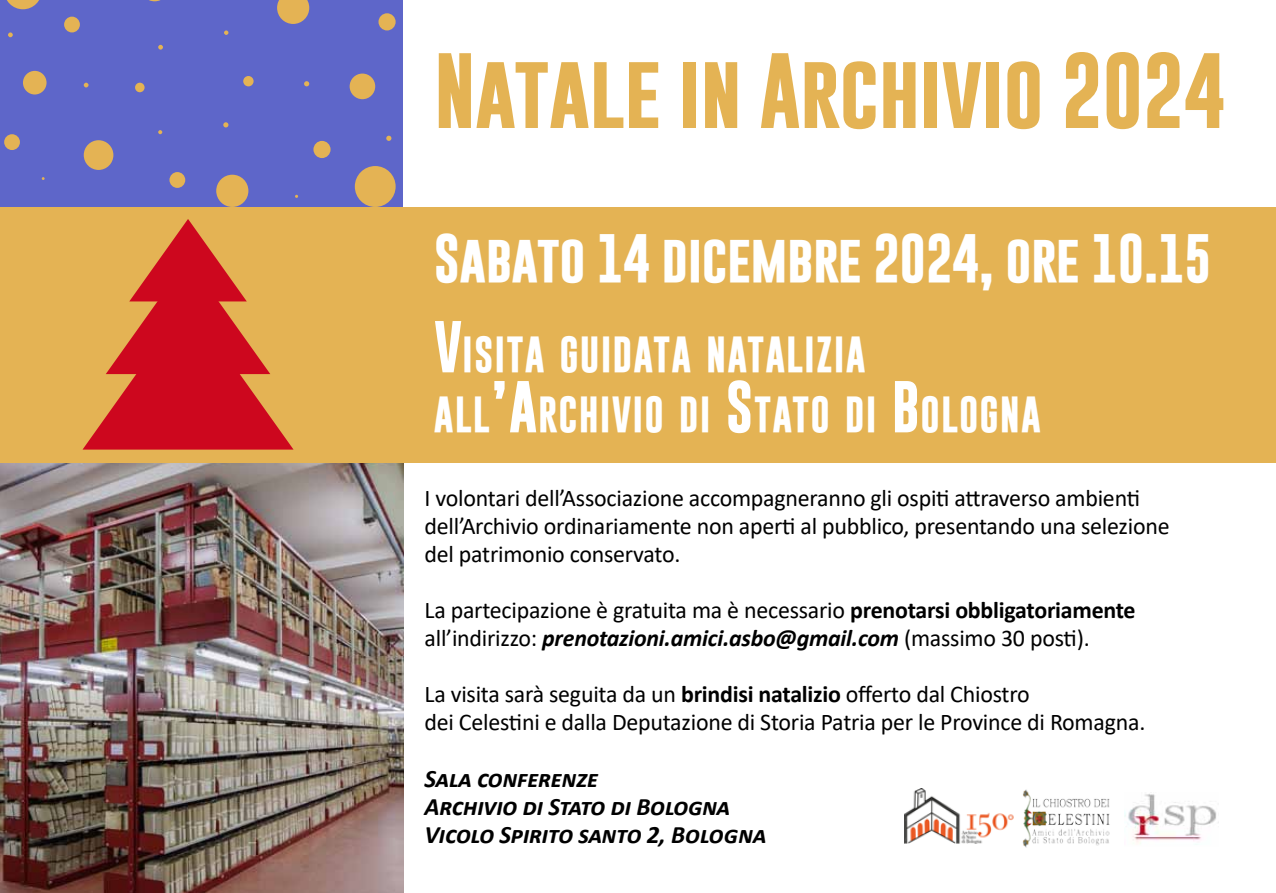
<style>
.page{position:relative;width:1276px;height:893px;background:#fff}
.page>*{position:absolute;margin:0;border:0;box-sizing:border-box;transform-origin:0 0}
.t1{font:700 76.5px "Gobold";letter-spacing:-.01em;color:#e4b354}
.t2{font:700 49.5px "Gobold";letter-spacing:-.01em;color:#fff}
.t3{font:700 36.75px/60px "Gobold";letter-spacing:.03em;color:#fff}
.t4{font:italic 700 25.2px/28px "Calibri";letter-spacing:-.01em;color:#000}
.t5{font:24px/28px "Calibri";letter-spacing:-.01em;color:#000}
.s1{font-size:52.5px}
.s2{font-weight:700}
.s3{font-weight:700;font-style:italic}
</style>
<div class="page">
<div style="left:0;top:0;width:403px;height:216px;background:#5e66c9"></div>
<img style="left:0;top:463px;width:403px;height:430px">
<div style="left:0;top:207px;width:1276px;height:256px;background:#e4b354"></div>
<svg style="left:7px;top:0;width:32px;height:9px"></svg>
<div style="left:64px;top:17px;width:16px;height:15px;background:#e4b354;border-radius:50%"></div>
<div style="left:23px;top:71px;width:24px;height:24px;background:#e4b354;border-radius:50%"></div>
<div style="left:135px;top:83px;width:10px;height:9px;background:#e4b354;border-radius:50%"></div>
<div style="left:84px;top:140px;width:29px;height:30px;background:#e4b354;border-radius:50%"></div>
<svg style="left:149px;top:0;width:12px;height:1px"></svg>
<svg style="left:84px;top:83px;width:4px;height:4px"></svg>
<div style="left:169px;top:172px;width:16px;height:16px;background:#e4b354;border-radius:50%"></div>
<svg style="left:158px;top:45px;width:5px;height:5px"></svg>
<div style="left:4px;top:134px;width:16px;height:16px;background:#e4b354;border-radius:50%"></div>
<svg style="left:8px;top:32px;width:5px;height:5px"></svg>
<svg style="left:158px;top:130px;width:4px;height:4px"></svg>
<div style="left:355px;top:166px;width:41px;height:41px;background:#e4b354;border-radius:50%"></div>
<div style="left:313px;top:141px;width:17px;height:17px;background:#e4b354;border-radius:50%"></div>
<div style="left:350px;top:74px;width:25px;height:25px;background:#e4b354;border-radius:50%"></div>
<div style="left:243px;top:76px;width:11px;height:10px;background:#e4b354;border-radius:50%"></div>
<svg style="left:277px;top:0;width:32px;height:24px"></svg>
<div style="left:216px;top:175px;width:32px;height:32px;background:#e4b354;border-radius:50%"></div>
<svg style="left:304px;top:81px;width:5px;height:5px"></svg>
<svg style="left:223px;top:122px;width:5px;height:5px"></svg>
<div style="left:378px;top:13px;width:18px;height:17px;background:#e4b354;border-radius:50%"></div>
<svg style="left:386px;top:136px;width:5px;height:5px"></svg>
<svg style="left:224px;top:30px;width:4px;height:5px"></svg>
<svg style="left:82px;top:219px;width:211px;height:231px"></svg>
<img style="left:1022px;top:789px;width:88px;height:59px">
<img style="left:904px;top:789px;width:110px;height:54px">
<img style="left:1124px;top:794px;width:93px;height:51px">
<h1 class="t1" style="left:434px;top:41px;width:793px">Natale in Archivio 2024</h1>
<h2 class="t2" style="left:434px;top:226px;width:779px">Sabato 14 dicembre 2024, ore 10.15</h2>
<h3 class="t3" style="left:434px;top:324px;width:608px"><span class="s1">V</span>ISITA GUIDATA NATALIZIA<br>ALL<span class="s1">’A</span>RCHIVIO DI <span class="s1">S</span>TATO DI <span class="s1">B</span>OLOGNA</h3>
<p class="t5" style="left:424px;top:483px;width:746px">I volontari dell’Associazione accompagneranno gli ospiti attraverso ambienti dell’Archivio ordinariamente non aperti al pubblico, presentando una selezione del patrimonio conservato.</p>
<p class="t5" style="left:424px;top:595px;width:712px">La partecipazione è gratuita ma è necessario <span class="s2">prenotarsi obbligatoriamente </span>all’indirizzo: <span class="s3">prenotazioni.amici.asbo@gmail.com</span> (massimo 30 posti).</p>
<p class="t5" style="left:424px;top:680px;width:722px">La visita sarà seguita da un <span class="s2">brindisi natalizio</span> offerto dal Chiostro<br>dei Celestini e dalla Deputazione di Storia Patria per le Province di Romagna.</p>
<p class="t4" style="left:424px;top:763px;width:343px">Sala conferenze<br>Archivio di Stato di Bologna<br>Vicolo Spirito santo 2, Bologna</p>
</div>
